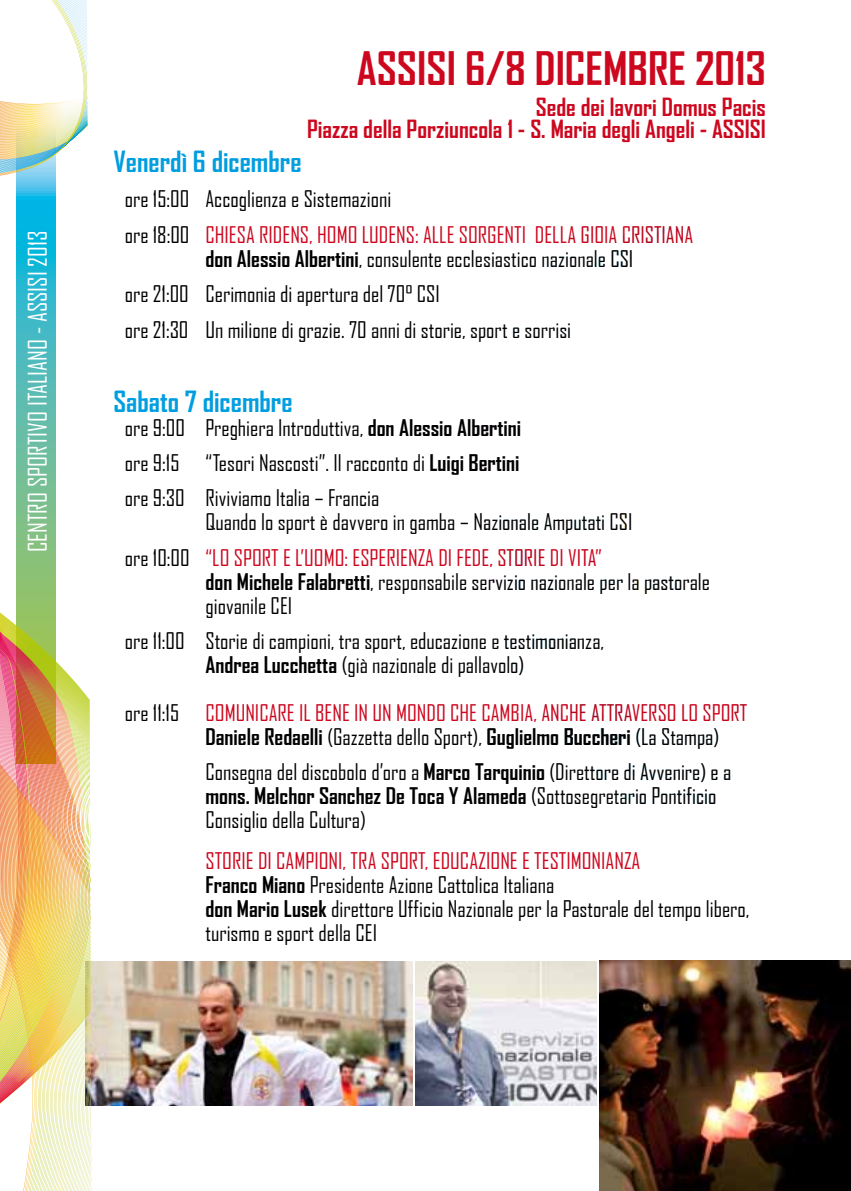
<style>
.page{position:relative;width:851px;height:1191px;background:#fff}
.page>*{position:absolute;margin:0;border:0;box-sizing:border-box;transform-origin:0 0}
.t1{font:700 44.2px "Agency FB";color:#cd071e}
.t2{font:700 28px "Agency FB";color:#009ee0}
.t3{font:24.6px "Agency FB";color:#fff}
.t4{font:700 24px/22.2px "Agency FB";color:#cd071e;text-align:right}
.t5{font:22px/24px "Agency FB";color:#000}
.t6{font:22px/35.4px "Agency FB";color:#cd071e}
.s1{color:#000}
.s2{font-weight:700}
.s3{color:#cd071e}
.s4{font-weight:700;color:#000}
</style>
<div class="page">
<img style="left:415px;top:961px;width:181px;height:145px">
<img style="left:97px;top:961px;width:315px;height:145px">
<svg style="left:97px;top:961px;width:3px;height:140px"></svg>
<svg style="left:90px;top:800px;width:2px;height:391px"></svg>
<img style="left:0;top:0;width:86px;height:1191px">
<img style="left:599px;top:960px;width:251px;height:231px">
<p class="t3" style="left:24px;top:552px;width:323px;rotate:-90deg">CENTRO SPORTIVO ITALIANO - ASSISI 2013</p>
<h1 class="t1" style="left:357px;top:44px;width:410px">ASSISI 6/8 DICEMBRE 2013</h1>
<p class="t4" style="left:307px;top:96px;width:460px">Sede dei lavori Domus Pacis<br>Piazza della Porziuncola 1 - S. Maria degli Angeli - ASSISI</p>
<p class="t2" style="left:113px;top:146px;width:190px">Venerdì 6 dicembre</p>
<p class="t6" style="left:125px;top:182px;width:568px"><span class="s1">ore 15:00 Accoglienza e Sistemazioni<br>ore 18:00</span> Chiesa ridens, homo ludens: alle sorgenti della gioia cristiana</p>
<p class="t5" style="left:125px;top:241px;width:507px;line-height:35.4px;text-indent:81px"><span class="s2">don Alessio Albertini</span>, consulente ecclesiastico nazionale CSI ore 21:00 Cerimonia di apertura del 70° CSI<br>ore 21:30 Un milione di grazie. 70 anni di storie, sport e sorrisi</p>
<p class="t2" style="left:113px;top:385px;width:181px">Sabato 7 dicembre</p>
<p class="t5" style="left:125px;top:410px;width:397px;line-height:35.4px;text-align:justify">ore 9:00 Preghiera Introduttiva, <span class="s2">don Alessio Albertini </span>ore 9:15 “Tesori Nascosti”. Il racconto di <span class="s2">Luigi Bertini </span>ore 9:30 Riviviamo Italia – Francia</p>
<p class="t5" style="left:125px;top:504px;width:506px;line-height:35.4px;text-indent:81px">Quando lo sport è davvero in gamba – Nazionale Amputati CSI ore 10:00 <span class="s3">“Lo sport e l’uomo: esperienza di fede, storie di vita”</span></p>
<p class="t5" style="left:205px;top:569px;width:506px"><span class="s2">don Michele Falabretti</span>, responsabile servizio nazionale per la pastorale giovanile CEI</p>
<p class="t5" style="left:125px;top:629px;width:481px;text-align:center">ore 11:00 Storie di campioni, tra sport, educazione e testimonianza,<br><span class="s2">Andrea Lucchetta</span> (già nazionale di pallavolo)</p>
<p class="t6" style="left:205px;top:701px;width:543px;line-height:24px;text-indent:-81px"><span class="s1">ore 11:15</span> Comunicare il bene in un mondo che cambia, anche attraverso lo sport<br><span class="s4">Daniele Redaelli</span> <span class="s1">(Gazzetta dello Sport),</span> <span class="s4">Guglielmo Buccheri</span> <span class="s1">(La Stampa)</span></p>
<p class="t5" style="left:205px;top:760px;width:527px">Consegna del discobolo d’oro a <span class="s2">Marco Tarquinio</span> (Direttore di Avvenire) e a <span class="s2">mons. Melchor Sanchez De Toca Y Alameda</span> (Sottosegretario Pontificio<br>Consiglio della Cultura)</p>
<p class="t5" style="left:205px;top:849px;width:545px"><span class="s3">Storie di campioni, tra sport, educazione e testimonianza<br></span><span class="s2">Franco Miano</span> Presidente Azione Cattolica Italiana<br><span class="s2">don Mario Lusek</span> direttore Ufficio Nazionale per la Pastorale del tempo libero, turismo e sport della CEI</p>
</div>
